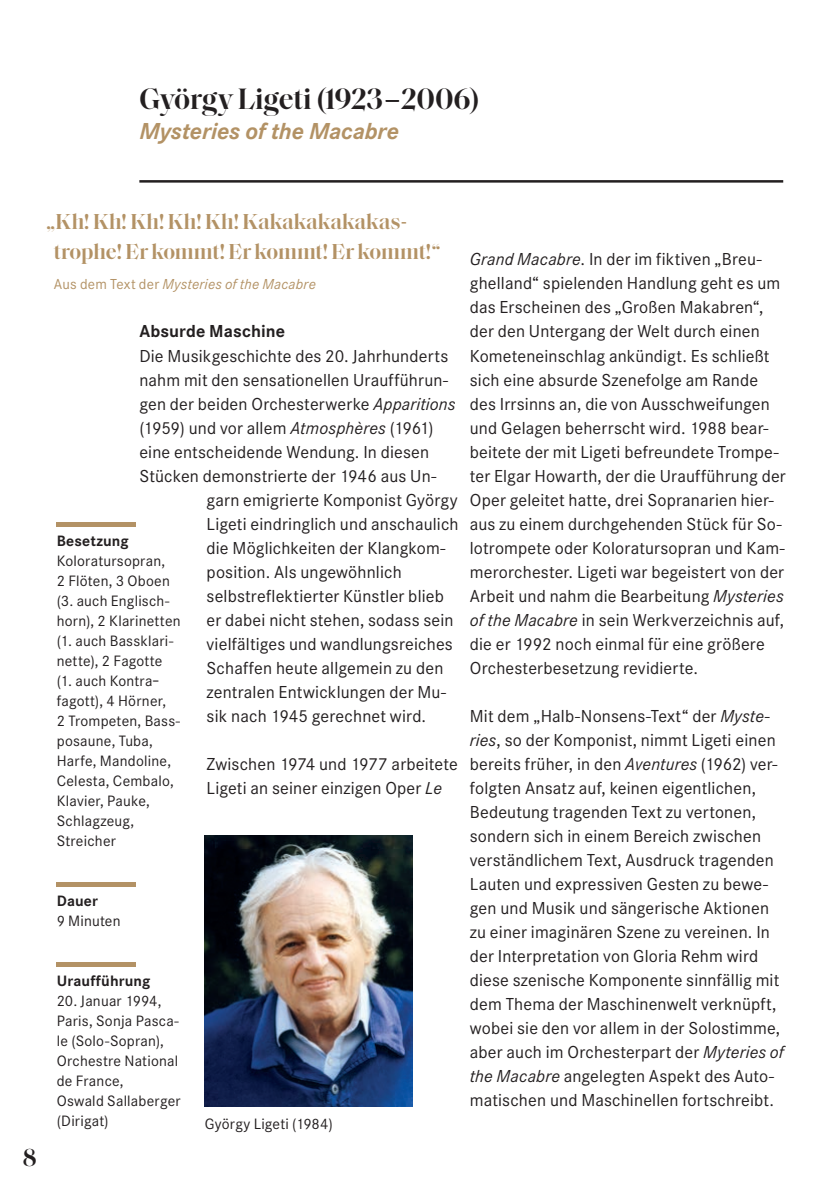
<style>
.page{position:relative;width:840px;height:1191px;background:#fff}
.page>*{position:absolute;margin:0;border:0;box-sizing:border-box;transform-origin:0 0}
.Komponist_15pt{font:600 30px "Saol Display";letter-spacing:-.01em;color:#231f20}
.t1{font:600 25px "Saol Display";color:#231f20}
.Stück_9pt{font:italic 700 24px "Corporate S Pro";letter-spacing:-.005em;color:#b39265}
.Zitat_gold_11pt{font:600 22px/30px "Saol Display";letter-spacing:-.005em;color:#b39265}
.Fließtext_9pt{font:18px/24px "Corporate S Pro";letter-spacing:.01em;color:#231f20}
.Fließtext_9pt-2{font:700 18px "Corporate S";letter-spacing:.005em;color:#231f20}
.Besetzungspalte_Text_7_8pt{font:15.6px/20px "Corporate S";letter-spacing:.015em;color:#231f20}
.Besetzungspalte_Text_7_8pt-2{font:700 15.6px "Corporate S";letter-spacing:.01em;color:#231f20}
.BU_Konsultationsgröße_7_8pt{font:15.6px "Corporate S";letter-spacing:.01em;color:#231f20}
.Zitat_gold_11pt-2{font:italic 15px "Corporate S";letter-spacing:.015em;color:#b39265}
.s1{font-style:normal}
.s2{font-style:italic}
</style>
<div class="page">
<hr style="left:57px;top:522px;width:79px;height:4px;background:#b39265">
<hr style="left:57px;top:882px;width:79px;height:4px;background:#b39265">
<hr style="left:57px;top:962px;width:79px;height:4px;background:#b39265">
<hr style="left:139px;top:180px;width:643px;height:3px;background:#231f20">
<img style="left:205px;top:835px;width:207px;height:271px">
<p class="Komponist_15pt" style="left:139px;top:77px;width:341px">György Ligeti (1923– 2006)</p>
<p class="Stück_9pt" style="left:139px;top:113px;width:261px">Mysteries of the Macabre</p>
<p class="Zitat_gold_11pt" style="left:54px;top:205px;width:388px;text-indent:-8px">„Kh! Kh! Kh! Kh! Kh! Kakakakakakas&shy;trophe! Er kommt! Er kommt! Er kommt!“</p>
<p class="Zitat_gold_11pt-2" style="left:54px;top:275px;width:263px"><span class="s1">Aus dem Text der</span> Mysteries of the Macabre</p>
<p class="Fließtext_9pt-2" style="left:139px;top:321px;width:147px">Absurde Maschine</p>
<p class="Fließtext_9pt" style="left:139px;top:342px;width:310px">Die Musikgeschichte des 20. Jahrhunderts</p>
<p class="Fließtext_9pt" style="left:139px;top:366px;width:310px">nahm mit den sensationellen Uraufführun-</p>
<p class="Fließtext_9pt" style="left:139px;top:390px;width:317px">gen der beiden Orchesterwerke <span class="s2">Apparitions</span></p>
<p class="Fließtext_9pt" style="left:139px;top:414px;width:295px">(1959) und vor allem <span class="s2">Atmosphères</span> (1961)</p>
<p class="Fließtext_9pt" style="left:139px;top:438px;width:291px">eine entscheidende Wendung. In diesen</p>
<p class="Fließtext_9pt" style="left:139px;top:462px;width:298px">Stücken demonstrierte der 1946 aus Un-</p>
<p class="Fließtext_9pt" style="left:206px;top:486px;width:253px">garn emigrierte Komponist György</p>
<p class="Fließtext_9pt" style="left:206px;top:510px;width:253px">Ligeti eindringlich und anschaulich</p>
<p class="Fließtext_9pt" style="left:206px;top:534px;width:240px">die Möglichkeiten der Klangkom-</p>
<p class="Fließtext_9pt" style="left:206px;top:558px;width:196px">position. Als ungewöhnlich</p>
<p class="Fließtext_9pt" style="left:206px;top:582px;width:239px">selbstreflektierter Künstler blieb</p>
<p class="Fließtext_9pt" style="left:206px;top:606px;width:248px">er dabei nicht stehen, sodass sein</p>
<p class="Fließtext_9pt" style="left:206px;top:630px;width:247px">vielfältiges und wandlungsreiches</p>
<p class="Fließtext_9pt" style="left:206px;top:654px;width:238px">Schaffen heute allgemein zu den</p>
<p class="Fließtext_9pt" style="left:206px;top:678px;width:241px">zentralen Entwicklungen der Mu-</p>
<p class="Fließtext_9pt" style="left:206px;top:702px;width:221px">sik nach 1945 gerechnet wird.</p>
<p class="Fließtext_9pt" style="left:206px;top:750px;width:253px">Zwischen 1974 und 1977 arbeitete<br>Ligeti an seiner einzigen Oper <span class="s2">Le</span></p>
<p class="Besetzungspalte_Text_7_8pt-2" style="left:57px;top:532px;width:74px">Besetzung</p>
<p class="Besetzungspalte_Text_7_8pt" style="left:57px;top:550px;width:125px">Koloratursopran,<br>2 Flöten, 3 Oboen (3. auch Englisch&shy;horn), 2 Klarinetten (1. auch Bassklari&shy;nette), 2 Fagotte (1. auch Kontra&shy;fagott), 4 Hörner,<br>2 Trompeten, Bass&shy;posaune, Tuba,<br>Harfe, Mandoline,<br>Celesta, Cembalo,<br>Klavier, Pauke,<br>Schlagzeug,<br>Streicher</p>
<h2 class="t1" style="left:23px;top:1138px;width:15px">8</h2>
<p class="Besetzungspalte_Text_7_8pt-2" style="left:57px;top:892px;width:43px">Dauer</p>
<p class="BU_Konsultationsgröße_7_8pt" style="left:57px;top:911px;width:65px">9 Minuten</p>
<p class="Besetzungspalte_Text_7_8pt-2" style="left:57px;top:972px;width:95px">Uraufführung</p>
<p class="Besetzungspalte_Text_7_8pt" style="left:57px;top:990px;width:125px">20. Januar 1994,<br>Paris, Sonja Pasca&shy;le (Solo-Sopran),<br>Orchestre National de France,<br>Oswald Sallaberger (Dirigat)</p>
<p class="BU_Konsultationsgröße_7_8pt" style="left:205px;top:1113px;width:129px">György Ligeti (1984)</p>
<p class="Fließtext_9pt" style="left:469px;top:246px;width:317px"><span class="s2">Grand Macabre</span>. In der im fiktiven „Breu&shy;ghelland“ spielenden Handlung geht es um das Erscheinen des „Großen Makabren“, der den Untergang der Welt durch einen Kometeneinschlag ankündigt. Es schließt sich eine absurde Szenefolge am Rande des Irrsinns an, die von Ausschweifungen und Gelagen beherrscht wird. 1988 bear&shy;beitete der mit Ligeti befreundete Trompe&shy;ter Elgar Howarth, der die Uraufführung der Oper geleitet hatte, drei Sopranarien hier&shy;aus zu einem durchgehenden Stück für So&shy;lotrompete oder Koloratursopran und Kam&shy;merorchester. Ligeti war begeistert von der Arbeit und nahm die Bearbeitung <span class="s2">Mysteries of the Macabre</span> in sein Werkverzeichnis auf, die er 1992 noch einmal für eine größere Orchesterbesetzung revidierte.</p>
<p class="Fließtext_9pt" style="left:469px;top:702px;width:315px">Mit dem „Halb-Nonsens-Text“ der <span class="s2">Myste&shy;ries</span>, so der Komponist, nimmt Ligeti einen bereits früher, in den <span class="s2">Aventures</span> (1962) ver&shy;folgten Ansatz auf, keinen eigentlichen, Bedeutung tragenden Text zu vertonen, sondern sich in einem Bereich zwischen verständlichem Text, Ausdruck tragenden Lauten und expressiven Gesten zu bewe&shy;gen und Musik und sängerische Aktionen zu einer imaginären Szene zu vereinen. In der Interpretation von Gloria Rehm wird diese szenische Komponente sinnfällig mit dem Thema der Maschinenwelt verknüpft, wobei sie den vor allem in der Solostimme, aber auch im Orchesterpart der <span class="s2">Myteries of the Macabre</span> angelegten Aspekt des Auto&shy;matischen und Maschinellen fortschreibt.</p>
</div>
